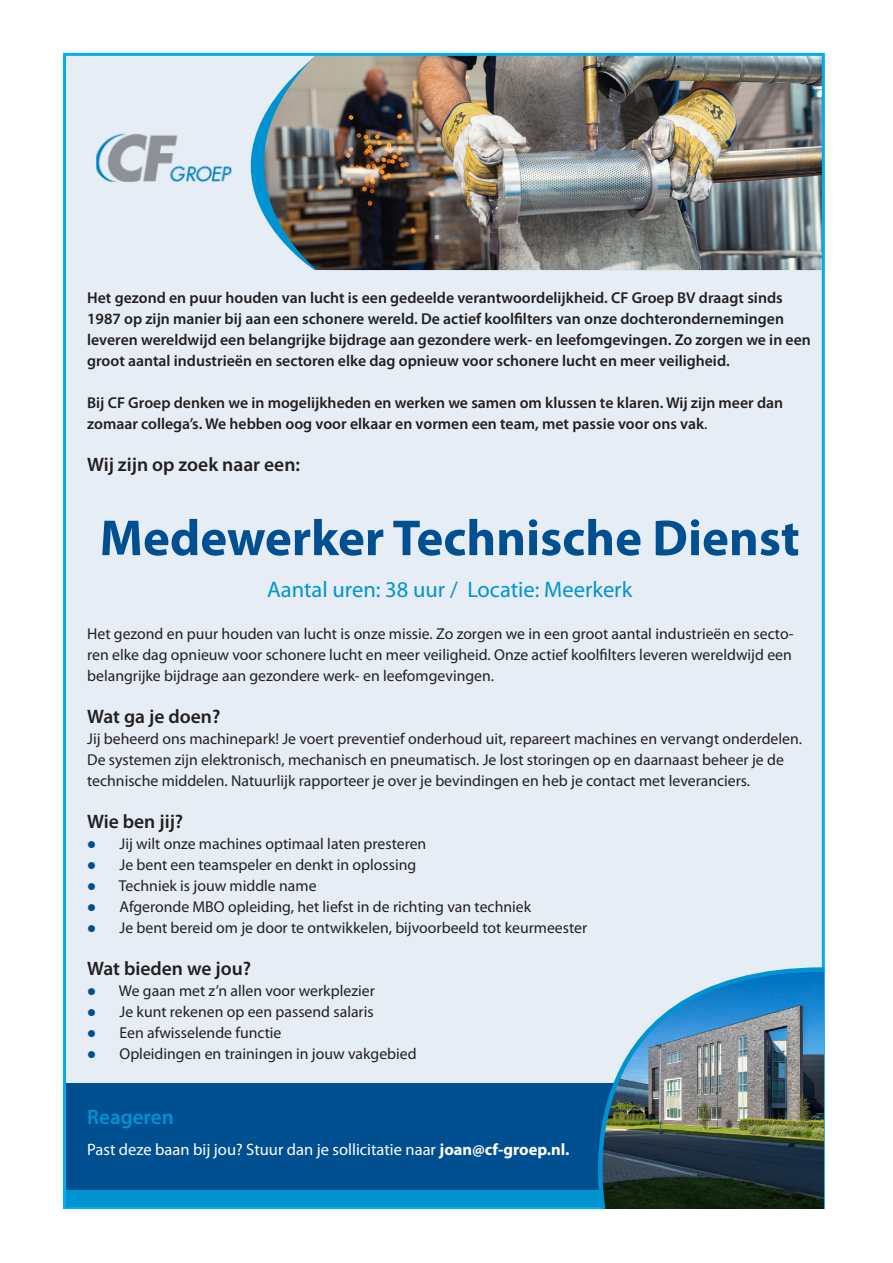
<style>
.page{position:relative;width:893px;height:1263px;background:#fff}
.page>*{position:absolute;margin:0;border:0;box-sizing:border-box;transform-origin:0 0}
.t1{font:700 51px "Myriad Pro";color:#004f91}
.t2{font:22.5px "Myriad Pro";color:#0093d1}
.t3{font:600 21px "Myriad Pro";color:#0093d1}
.t4{font:600 19.5px "Myriad Pro";color:#231f20}
.t5{font:16.5px "Myriad Pro";color:#fff}
.t6{font:15.75px/21px "Myriad Pro";color:#231f20}
.t7{font:600 15.75px/21px "Myriad Pro";color:#231f20}
.s1{font-weight:400}
.s2{color:#004f91}
.s3{font-weight:700}
</style>
<div class="page">
<div style="left:64px;top:54px;width:760px;height:1029px;background:#e6edf4"></div>
<svg style="left:250px;top:120px;width:12px;height:91px"></svg>
<img style="left:262px;top:57px;width:559px;height:213px">
<img style="left:96px;top:133px;width:136px;height:49px">
<div style="left:64px;top:1184px;width:760px;height:25px;background:#0093d1"></div>
<div style="left:64px;top:1083px;width:760px;height:107px;background:#004f91"></div>
<img style="left:554px;top:965px;width:271px;height:244px">
<p class="t7" style="left:87px;top:287px;width:725px">Het gezond en puur houden van lucht is een gedeelde verantwoordelijkheid. CF Groep BV draagt sinds 1987 op zijn manier bij aan een schonere wereld. De actief koolfilters van onze dochterondernemingen leveren wereldwijd een belangrijke bijdrage aan gezondere werk- en leefomgevingen. Zo zorgen we in een groot aantal industrieën en sectoren elke dag opnieuw voor schonere lucht en meer veiligheid.</p>
<p class="t7" style="left:87px;top:392px;width:698px">Bij CF Groep denken we in mogelijkheden en werken we samen om klussen te klaren. Wij zijn meer dan zomaar collega’s. We hebben oog voor elkaar en vormen een team, met passie voor ons vak<span class="s1">.</span></p>
<p class="t4" style="left:87px;top:452px;width:214px">Wij zijn op zoek naar een:</p>
<p class="t1" style="left:100px;top:505px;width:701px">Medewerker Technische Dienst</p>
<p class="t2" style="left:267px;top:576px;width:367px">Aantal uren: 38 uur / Locatie: Meerkerk</p>
<p class="t6" style="left:87px;top:623px;width:708px">Het gezond en puur houden van lucht is onze missie. Zo zorgen we in een groot aantal industrieën en secto&shy;ren elke dag opnieuw voor schonere lucht en meer veiligheid. Onze actief koolfilters leveren wereldwijd een belangrijke bijdrage aan gezondere werk- en leefomgevingen.</p>
<p class="t4" style="left:87px;top:704px;width:135px">Wat ga je doen?</p>
<p class="t6" style="left:87px;top:728px;width:716px">Jij beheerd ons machinepark! Je voert preventief onderhoud uit, repareert machines en vervangt onderdelen.<br>De systemen zijn elektronisch, mechanisch en pneumatisch. Je lost storingen op en daarnaast beheer je de technische middelen. Natuurlijk rapporteer je over je bevindingen en heb je contact met leveranciers.</p>
<p class="t4" style="left:87px;top:809px;width:98px">Wie ben jij?</p>
<p class="t6" style="left:87px;top:833px;width:341px"><span class="s2">●</span> Jij wilt onze machines optimaal laten presteren</p>
<p class="t6" style="left:87px;top:854px;width:331px"><span class="s2">●</span> Je bent een teamspeler en denkt in oplossing</p>
<p class="t6" style="left:87px;top:875px;width:231px"><span class="s2">●</span> Techniek is jouw middle name</p>
<p class="t6" style="left:87px;top:896px;width:445px"><span class="s2">●</span> Afgeronde MBO opleiding, het liefst in de richting van techniek</p>
<p class="t6" style="left:87px;top:917px;width:502px"><span class="s2">●</span> Je bent bereid om je door te ontwikkelen, bijvoorbeeld tot keurmeester</p>
<p class="t4" style="left:87px;top:956px;width:166px">Wat bieden we jou?</p>
<p class="t6" style="left:87px;top:980px;width:289px"><span class="s2">●</span> We gaan met z’n allen voor werkplezier</p>
<p class="t6" style="left:87px;top:1001px;width:288px"><span class="s2">●</span> Je kunt rekenen op een passend salaris</p>
<p class="t6" style="left:87px;top:1022px;width:196px"><span class="s2">●</span> Een afwisselende functie</p>
<p class="t6" style="left:87px;top:1043px;width:331px"><span class="s2">●</span> Opleidingen en trainingen in jouw vakgebied</p>
<p class="t3" style="left:87px;top:1103px;width:88px">Reageren</p>
<p class="t5" style="left:87px;top:1139px;width:484px">Past deze baan bij jou? Stuur dan je sollicitatie naar <span class="s3">joan@cf-groep.nl.</span></p>
</div>
